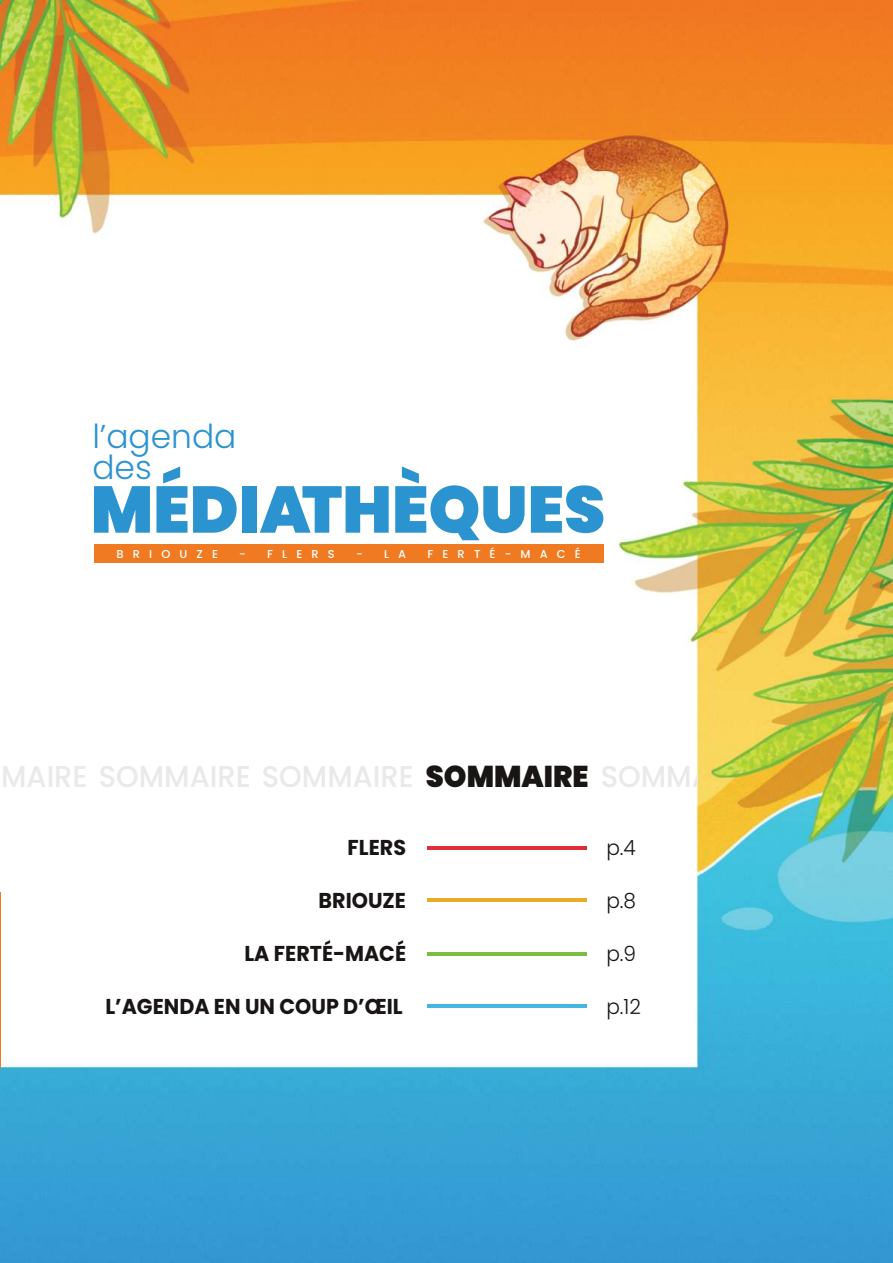
<style>
.page{position:relative;width:893px;height:1263px;background:#fff}
.page>*{position:absolute;margin:0;border:0;box-sizing:border-box;transform-origin:0 0}
.t1{font:900 65.7px "Poppins";color:#2c93d1}
.t2{font:300 33px/30.5px "Poppins";color:#2c93d1}
.t3{font:500 30px "Poppins";color:#eae9e9;scale:.96 1}
.t4{font:700 21.45px "Poppins";color:#181514;scale:.96 1}
.t5{font:300 21px "Poppins";color:#181514;scale:.96 1}
.t6{font:300 20.85px "Poppins";color:#181514;scale:.96 1}
.t7{font:500 11.4px "Poppins";letter-spacing:.8em;color:#fff}
.s1{font-weight:900;color:#181514}
</style>
<div class="page">
<img style="left:0;top:0;width:893px;height:1263px">
<hr style="left:427px;top:846px;width:160px;height:4px;background:#e02e3b">
<hr style="left:427px;top:898px;width:160px;height:4px;background:#eaac28">
<hr style="left:427px;top:952px;width:160px;height:3px;background:#7bbd42">
<hr style="left:427px;top:1004px;width:160px;height:4px;background:#47b5e2">
<div style="left:94px;top:544px;width:509px;height:19px;background:#f07a21"></div>
<h2 class="t2" style="left:92px;top:422px;width:146px">l’agenda des</h2>
<h1 class="t1" style="left:91px;top:472px;width:516px">MÉDIATHÈQUES</h1>
<p class="t7" style="left:117px;top:547px;width:103px">BRIOUZE</p>
<p class="t7" style="left:239px;top:547px;width:97px">- FLERS</p>
<p class="t7" style="left:356px;top:547px;width:52px">- LA</p>
<p class="t7" style="left:427px;top:547px;width:155px">FERTÉ-MACÉ</p>
<h3 class="t3" style="left:1px;top:759px;width:784px">MAIRE SOMMAIRE SOMMAIRE <span class="s1">SOMMAIRE</span> SOMMAIRE</h3>
<p class="t4" style="left:348px;top:835px;width:62px">FLERS</p>
<p class="t6" style="left:606px;top:836px;width:32px">p.4</p>
<p class="t4" style="left:319px;top:888px;width:93px">BRIOUZE</p>
<p class="t5" style="left:606px;top:888px;width:33px">p.8</p>
<p class="t4" style="left:244px;top:941px;width:170px">LA FERTÉ-MACÉ</p>
<p class="t5" style="left:606px;top:942px;width:33px">p.9</p>
<p class="t4" style="left:105px;top:994px;width:311px">L’AGENDA EN UN COUP D’ŒIL</p>
<p class="t6" style="left:606px;top:994px;width:38px">p.12</p>
</div>
